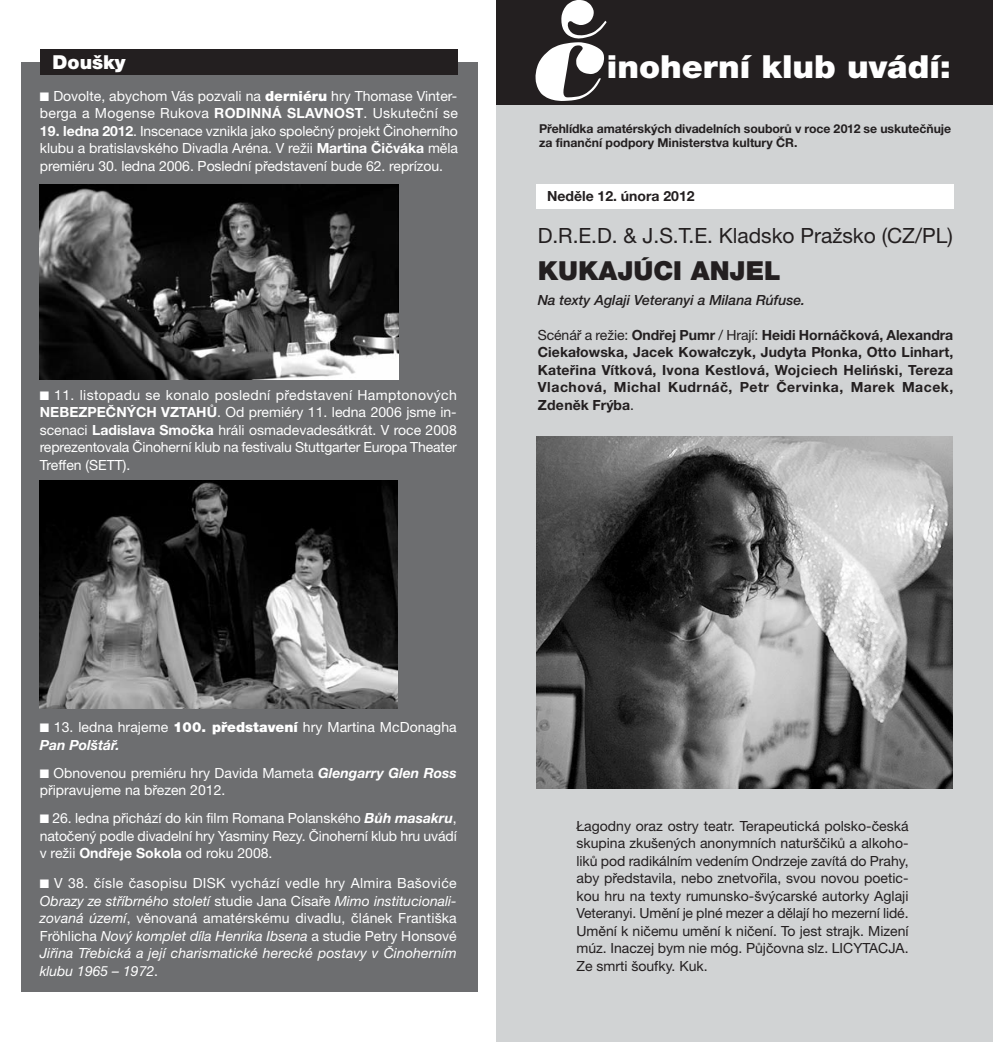
<style>
.page{position:relative;width:993px;height:1042px;background:#fff}
.page>*{position:absolute;margin:0;border:0;box-sizing:border-box;transform-origin:0 0}
.t1{font:900 31.85px "Helvetica Neue CE";color:#fff;scale:1.05 1}
.t2{font:900 26.25px "Helvetica Neue CE";color:#231f20}
.t3{font:21px "Helvetica Neue CE";color:#231f20}
.t4{font:900 19.25px "Helvetica Neue CE";color:#fff}
.t5{font:14px/17.5px "Helvetica Neue CE";color:#fff}
.t6{font:14px/17.5px "Helvetica Neue CE";color:#231f20;text-align:justify}
.t7{font:italic 14px/17.5px "Helvetica Neue CE";letter-spacing:.01em;color:#fff;text-align:justify}
.t8{font:700 14px/17.5px "Helvetica Neue CE";letter-spacing:.035em;color:#231f20;text-align:justify}
.t9{font:italic 500 14px "Helvetica Neue CE";color:#231f20}
.t10{font:700 14px "Helvetica Neue CE";color:#231f20}
.t11{font:700 12.25px/14px "Helvetica Neue CE";letter-spacing:-.005em;color:#231f20}
.s1{font-weight:900}
.s2{font-weight:700}
.s3{font-weight:400}
.s4{font-weight:700;font-style:italic}
.s5{font-style:normal}
</style>
<div class="page">
<div style="left:496px;top:0;width:496px;height:1042px;background:#d1d3d4"></div>
<div style="left:536px;top:184px;width:416px;height:25px;background:#fff"></div>
<div style="left:496px;top:0;width:496px;height:104px;background:#231f20"></div>
<svg style="left:535px;top:0;width:71px;height:101px"></svg>
<img style="left:536px;top:436px;width:416px;height:353px">
<div style="left:21px;top:62px;width:456px;height:929px;background:#6d6e70"></div>
<div style="left:41px;top:50px;width:417px;height:25px;background:#231f20"></div>
<img style="left:40px;top:184px;width:358px;height:195px">
<img style="left:40px;top:480px;width:357px;height:228px">
<h3 class="t4" style="left:53px;top:55px;width:75px">Doušky</h3>
<p class="t5" style="left:40px;top:88px;width:419px">■ Dovolte, abychom Vás pozvali na <span class="s1">derniéru</span> hry Thomase Vinter&shy;berga a Mogense Rukova <span class="s2">RODINNÁ SLAVNOST</span>. Uskuteční se</p>
<p class="t5" style="left:40px;top:123px;width:419px;text-align:justify"><span class="s2">19. ledna 2012</span>. Inscenace vznikla jako společný projekt Činoherního klubu a bratislavského Divadla Aréna. V režii <span class="s2">Martina Čičváka</span> měla premiéru 30. ledna 2006. Poslední představení bude 62. reprízou.</p>
<p class="t5" style="left:40px;top:388px;width:418px;text-align:justify">■ 11. listopadu se konalo poslední představení Hamptonových <span class="s2">NEBEZPEČNÝCH VZTAHŮ</span>. Od premiéry 11. ledna 2006 jsme in&shy;scenaci <span class="s2">Ladislava Smočka</span> hráli osmadevadesátkrát. V roce 2008 reprezentovala Činoherní klub na festivalu Stuttgarter Europa Theater Treffen (SETT).</p>
<h1 class="t1" style="left:606px;top:56px;width:329px">inoherní klub uvádí:</h1>
<p class="t11" style="left:539px;top:122px;width:413px">Přehlídka amatérských divadelních souborů v roce 2012 se uskutečňuje za finanční podpory Ministerstva kultury ČR.</p>
<p class="t10" style="left:547px;top:191px;width:149px">Neděle 12. února 2012</p>
<h3 class="t3" style="left:537px;top:228px;width:416px">D.R.E.D. &amp; J.S.T.E. Kladsko Pražsko (CZ/PL)</h3>
<h2 class="t2" style="left:537px;top:261px;width:244px">KUKAJÚCI ANJEL</h2>
<p class="t9" style="left:537px;top:294px;width:269px">Na texty Aglaji Veteranyi a Milana Rúfuse.</p>
<p class="t8" style="left:537px;top:327px;width:417px"><span class="s3">Scénář a režie:</span> Ondřej Pumr <span class="s3">/ Hrají:</span> Heidi Hornáčková, Alexandra Ciekałowska, Jacek Kowałczyk, Judyta Płonka, Otto Linhart, Kateřina Vítková, Ivona Kestlová, Wojciech Heliński, Tereza Vlachová, Michal Kudrnáč, Petr Červinka, Marek Macek, Zdeněk Frýba<span class="s3">.</span></p>
<p class="t5" style="left:40px;top:720px;width:418px">■ 13. ledna hrajeme <span class="s1">100. představení</span> hry Martina McDonagha<br><span class="s4">Pan Polštář.</span></p>
<p class="t5" style="left:40px;top:765px;width:418px">■ Obnovenou premiéru hry Davida Mameta <span class="s4">Glengarry Glen Ross </span>připravujeme na březen 2012.</p>
<p class="t5" style="left:40px;top:811px;width:418px;text-align:justify">■ 26. ledna přichází do kin film Romana Polanského <span class="s4">Bůh masakru</span>, natočený podle divadelní hry Yasminy Rezy. Činoherní klub hru uvádí v režii <span class="s2">Ondřeje Sokola</span> od roku 2008.</p>
<p class="t7" style="left:40px;top:876px;width:418px">■ <span class="s5">V 38. čísle časopisu DISK vychází vedle hry Almira Bašoviće </span>Obrazy ze stříbrného století <span class="s5">studie Jana Císaře</span> Mimo institucionali&shy;zovaná území<span class="s5">, věnovaná amatérskému divadlu, článek Františka Fröhlicha</span> Nový komplet díla Henrika Ibsena <span class="s5">a studie Petry Honsové </span>Jiřina Třebická a její charismatické herecké postavy v Činoherním klubu 1965 – 1972<span class="s5">.</span></p>
<p class="t6" style="left:576px;top:818px;width:333px">Łagodny oraz ostry teatr. Terapeutická polsko-česká skupina zkušených anonymních naturščiků a alkoho&shy;liků pod radikálním vedením Ondrzeje zavítá do Prahy, aby představila, nebo znetvořila, svou novou poetic&shy;kou hru na texty rumunsko-švýcarské autorky Aglaji Veteranyi. Umění je plné mezer a dělají ho mezerní lidé.<br>Umění k ničemu umění k ničení. To jest strajk. Mizení múz. Inaczej bym nie móg. Půjčovna slz. LICYTACJA.<br>Ze smrti šoufky. Kuk.</p>
</div>
